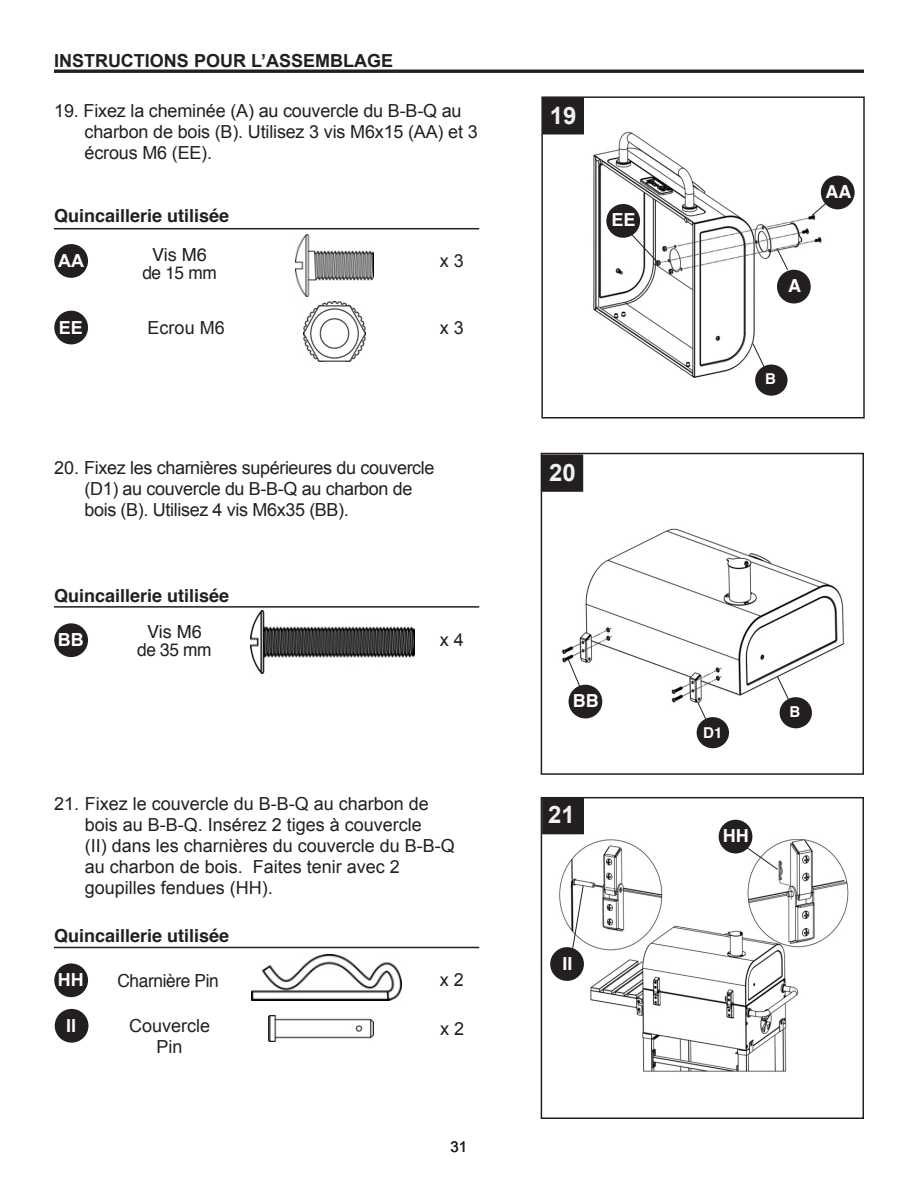
<style>
.page{position:relative;width:918px;height:1188px;background:#fff}
.page>*{position:absolute;margin:0;border:0;box-sizing:border-box;transform-origin:0 0}
.t1{font:700 24px "Arial";color:#f0f1f2}
.t2{font:18px/21px "Arial";letter-spacing:-.01em;color:#231f20;text-align:center}
.t3{font:700 18px "Helvetica";color:#231f20}
.t4{font:700 18px "Arial";color:#231f20}
.t5{font:18px "Helvetica";letter-spacing:-.02em;color:#231f20;scale:.96 1}
.t6{font:700 18px "Helvetica";color:#fff}
.t7{font:700 18px "Arial";color:#fff}
.t8{font:18px "Helvetica";letter-spacing:-.02em;color:#231f20}
.t9{font:700 15px "Helvetica";color:#fff}
.t10{font:15px "Arial";color:#231f20}
</style>
<div class="page">
<hr style="left:54px;top:70px;width:810px;height:3px;background:#231f20">
<img style="left:559px;top:839px;width:289px;height:233px">
<img style="left:593px;top:131px;width:236px;height:254px">
<div style="left:606px;top:204px;width:34px;height:34px;background:#231f20;border-radius:50%"></div>
<div style="left:777px;top:270px;width:34px;height:33px;background:#231f20;border-radius:50%"></div>
<svg style="left:776px;top:248px;width:13px;height:23px"></svg>
<div style="left:719px;top:820px;width:33px;height:33px;background:#231f20;border-radius:50%"></div>
<hr style="left:54px;top:947px;width:425px;height:1px;background:#231f20">
<div style="left:54px;top:963px;width:34px;height:34px;background:#231f20;border-radius:50%"></div>
<div style="left:550px;top:947px;width:34px;height:34px;background:#231f20;border-radius:50%"></div>
<div style="left:821px;top:176px;width:34px;height:33px;background:#231f20;border-radius:50%"></div>
<img style="left:562px;top:485px;width:282px;height:261px">
<div style="left:569px;top:685px;width:33px;height:33px;background:#231f20;border-radius:50%"></div>
<div style="left:697px;top:717px;width:32px;height:31px;background:#231f20;border-radius:50%"></div>
<div style="left:755px;top:365px;width:33px;height:31px;background:#231f20;border-radius:50%"></div>
<svg style="left:544px;top:99px;width:40px;height:35px"></svg>
<svg style="left:544px;top:456px;width:39px;height:36px"></svg>
<svg style="left:544px;top:800px;width:40px;height:34px"></svg>
<div style="left:541px;top:96px;width:324px;height:322px;border:2px solid #231f20"></div>
<div style="left:541px;top:453px;width:323px;height:322px;border:2px solid #231f20"></div>
<div style="left:541px;top:797px;width:323px;height:322px;border:2px solid #231f20"></div>
<svg style="left:752px;top:343px;width:15px;height:29px"></svg>
<svg style="left:811px;top:199px;width:20px;height:17px"></svg>
<hr style="left:54px;top:228px;width:425px;height:1px;background:#231f20">
<div style="left:54px;top:244px;width:34px;height:34px;background:#231f20;border-radius:50%"></div>
<img style="left:295px;top:234px;width:78px;height:63px">
<svg style="left:628px;top:230px;width:30px;height:32px"></svg>
<div style="left:54px;top:311px;width:34px;height:33px;background:#231f20;border-radius:50%"></div>
<img style="left:303px;top:302px;width:63px;height:60px">
<hr style="left:54px;top:606px;width:425px;height:2px;background:#231f20">
<div style="left:54px;top:623px;width:34px;height:34px;background:#231f20;border-radius:50%"></div>
<img style="left:250px;top:611px;width:165px;height:63px">
<div style="left:780px;top:697px;width:32px;height:31px;background:#231f20;border-radius:50%"></div>
<svg style="left:776px;top:675px;width:15px;height:29px"></svg>
<svg style="left:697px;top:701px;width:11px;height:23px"></svg>
<svg style="left:567px;top:658px;width:14px;height:30px"></svg>
<svg style="left:743px;top:845px;width:36px;height:25px"></svg>
<svg style="left:572px;top:885px;width:12px;height:66px"></svg>
<div style="left:55px;top:1009px;width:33px;height:34px;background:#231f20;border-radius:50%"></div>
<img style="left:252px;top:954px;width:149px;height:47px">
<img style="left:268px;top:1015px;width:106px;height:26px">
<p class="t4" style="left:54px;top:49px;width:341px">INSTRUCTIONS POUR L’ASSEMBLAGE</p>
<p class="t2" style="left:54px;top:100px;width:409px">19. Fixez la cheminée (A) au couvercle du B-B-Q au</p>
<p class="t2" style="left:85px;top:121px;width:395px">charbon de bois (B). Utilisez 3 vis M6x15 (AA) et 3</p>
<p class="t2" style="left:85px;top:142px;width:129px">écrous M6 (EE).</p>
<p class="t3" style="left:54px;top:201px;width:177px">Quincaillerie utilisée</p>
<p class="t8" style="left:152px;top:240px;width:56px">Vis M6</p>
<p class="t5" style="left:142px;top:258px;width:79px">de 15 mm</p>
<p class="t7" style="left:58px;top:249px;width:27px">AA</p>
<p class="t2" style="left:440px;top:250px;width:26px">x 3</p>
<p class="t7" style="left:59px;top:315px;width:26px">EE</p>
<p class="t2" style="left:148px;top:317px;width:79px">Ecrou M6</p>
<p class="t2" style="left:440px;top:317px;width:26px">x 3</p>
<p class="t2" style="left:54px;top:457px;width:382px">20. Fixez les charnières supérieures du couvercle</p>
<p class="t2" style="left:84px;top:478px;width:330px">(D1) au couvercle du B-B-Q au charbon de</p>
<p class="t2" style="left:84px;top:499px;width:266px">bois (B). Utilisez 4 vis M6x35 (BB).</p>
<p class="t3" style="left:54px;top:581px;width:177px">Quincaillerie utilisée</p>
<p class="t8" style="left:147px;top:618px;width:56px">Vis M6</p>
<p class="t5" style="left:137px;top:636px;width:79px">de 35 mm</p>
<p class="t7" style="left:58px;top:628px;width:27px">BB</p>
<p class="t2" style="left:440px;top:629px;width:26px">x 4</p>
<p class="t2" style="left:54px;top:793px;width:376px">21. Fixez le couvercle du B-B-Q au charbon de</p>
<p class="t2" style="left:85px;top:814px;width:339px">bois au B-B-Q. Insérez 2 tiges à couvercle</p>
<p class="t2" style="left:85px;top:835px;width:372px">(II) dans les charnières du couvercle du B-B-Q</p>
<p class="t2" style="left:85px;top:856px;width:317px">au charbon de bois. Faites tenir avec 2</p>
<p class="t2" style="left:85px;top:877px;width:190px">goupilles fendues (HH).</p>
<p class="t3" style="left:54px;top:921px;width:177px">Quincaillerie utilisée</p>
<p class="t7" style="left:58px;top:968px;width:27px">HH</p>
<p class="t5" style="left:117px;top:967px;width:107px">Charnière Pin</p>
<p class="t2" style="left:440px;top:969px;width:26px">x 2</p>
<p class="t7" style="left:66px;top:1013px;width:12px">II</p>
<p class="t2" style="left:440px;top:1018px;width:26px">x 2</p>
<p class="t2" style="left:129px;top:1016px;width:83px">Couvercle<br>Pin</p>
<p class="t10" style="left:451px;top:1136px;width:18px">31</p>
<p class="t1" style="left:550px;top:99px;width:28px">19</p>
<p class="t6" style="left:612px;top:206px;width:26px">EE</p>
<p class="t1" style="left:549px;top:456px;width:28px">20</p>
<p class="t6" style="left:825px;top:177px;width:27px">AA</p>
<p class="t6" style="left:788px;top:271px;width:14px">A</p>
<p class="t9" style="left:765px;top:367px;width:12px">B</p>
<p class="t6" style="left:573px;top:686px;width:27px">BB</p>
<p class="t1" style="left:548px;top:799px;width:28px">21</p>
<p class="t6" style="left:562px;top:949px;width:12px">II</p>
<p class="t9" style="left:703px;top:721px;width:21px">D1</p>
<p class="t6" style="left:723px;top:821px;width:27px">HH</p>
<p class="t9" style="left:789px;top:700px;width:12px">B</p>
</div>
